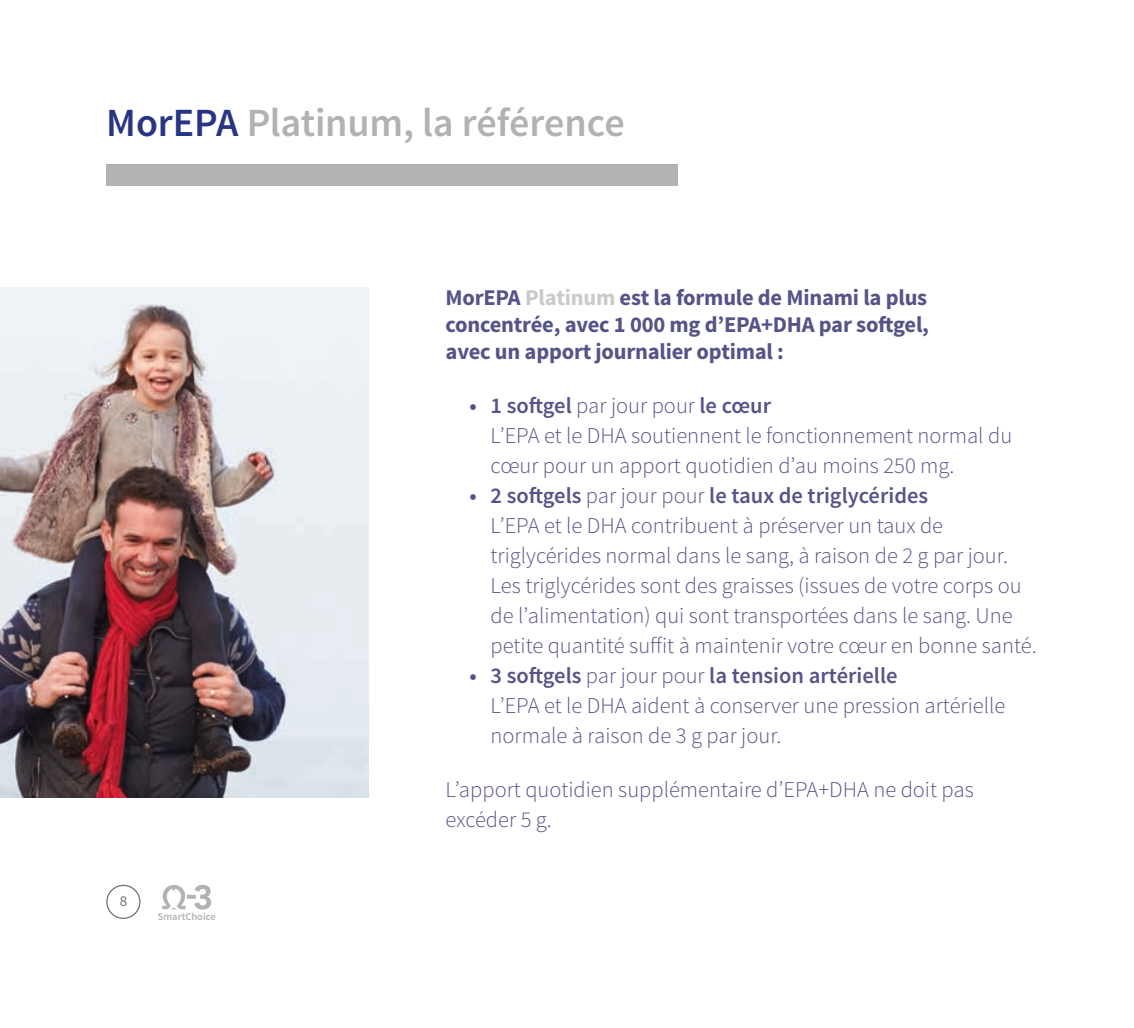
<style>
.page{position:relative;width:1134px;height:1028px;background:#fff}
.page>*{position:absolute;margin:0;border:0;box-sizing:border-box;transform-origin:0 0}
.t1{font:600 40px "Source Sans Pro";letter-spacing:-.005em;color:#b2b2b2}
.t2{font:300 22.5px/30px "Source Sans Pro";color:#545488}
.t3{font:700 22.5px/27px "Source Sans Pro";letter-spacing:-.01em;color:#545488;text-align:justify}
.t4{font:15px "Source Sans Pro";color:#70706f}
.t5{font:600 10.5px "Source Sans Pro";color:#b2b2b2}
.s1{color:#283583}
.s2{color:#cbcaca}
.s3{font-weight:600}
</style>
<div class="page">
<div style="left:106px;top:884px;width:34px;height:35px;border:1px solid #70706f;border-radius:50%"></div>
<svg style="left:162px;top:884px;width:49px;height:25px"></svg>
<div style="left:106px;top:165px;width:571px;height:21px;background:#b2b2b2"></div>
<img style="left:0;top:288px;width:369px;height:509px">
<h1 class="t1" style="left:106px;top:98px;width:520px"><span class="s1">MorEPA</span> Platinum, la référence</h1>
<p class="t4" style="left:120px;top:891px;width:9px">8</p>
<p class="t5" style="left:158px;top:910px;width:60px">SmartChoice</p>
<p class="t3" style="left:446px;top:285px;width:485px">MorEPA <span class="s2">Platinum</span> est la formule de Minami la plus concentrée, avec 1 000 mg d’EPA+DHA par softgel, avec un apport journalier optimal :</p>
<p class="t2" style="left:491px;top:390px;width:523px;text-indent:-21px"><span class="s3">• 1 softgel</span> par jour pour <span class="s3">le cœur<br></span>L’EPA et le DHA soutiennent le fonctionnement normal du cœur pour un apport quotidien d’au moins 250 mg.</p>
<p class="t2" style="left:491px;top:480px;width:548px;text-indent:-21px"><span class="s3">• 2 softgels</span> par jour pour <span class="s3">le taux de triglycérides<br></span>L’EPA et le DHA contribuent à préserver un taux de triglycérides normal dans le sang, à raison de 2 g par jour.<br>Les triglycérides sont des graisses (issues de votre corps ou de l’alimentation) qui sont transportées dans le sang. Une petite quantité suffit à maintenir votre cœur en bonne santé.</p>
<p class="t2" style="left:491px;top:660px;width:516px;text-indent:-21px"><span class="s3">• 3 softgels</span> par jour pour <span class="s3">la tension artérielle<br></span>L’EPA et le DHA aident à conserver une pression artérielle normale à raison de 3 g par jour.</p>
<p class="t2" style="left:446px;top:774px;width:530px">L’apport quotidien supplémentaire d’EPA+DHA ne doit pas excéder 5 g.</p>
</div>
